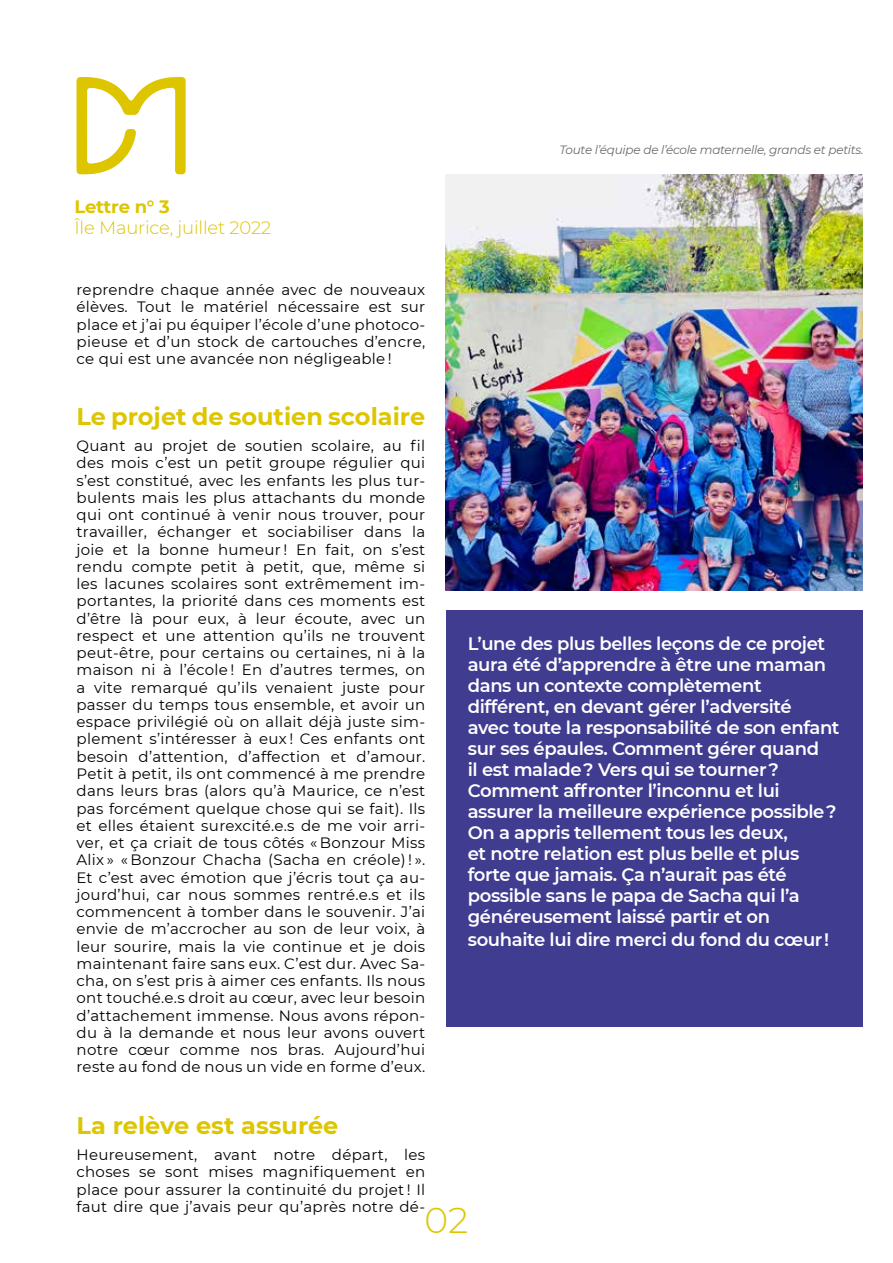
<style>
.page{position:relative;width:893px;height:1263px;background:#fff}
.page>*{position:absolute;margin:0;border:0;box-sizing:border-box;transform-origin:0 0}
.t1{font:300 36px "Montserrat";color:#ddc600}
.t2{font:700 24px "Montserrat";color:#ddc600}
.t3{font:600 18px/21.1px "Montserrat";letter-spacing:-.02em;color:#fff}
.t4{font:300 18px "Montserrat";letter-spacing:-.01em;color:#ddc600}
.t5{font:700 18px "Montserrat";letter-spacing:-.015em;color:#ddc600}
.t6{font:15px/17.2px "Montserrat";letter-spacing:.02em;color:#000;text-align:justify}
.t7{font:italic 12px "Montserrat";letter-spacing:-.02em;color:#6b6b6a}
</style>
<div class="page">
<img style="left:446px;top:174px;width:417px;height:417px">
<svg style="left:77px;top:77px;width:109px;height:97px"></svg>
<div style="left:446px;top:610px;width:417px;height:417px;background:#403c90"></div>
<p class="t5" style="left:74px;top:194px;width:97px">Lettre n° 3</p>
<p class="t4" style="left:74px;top:215px;width:198px">Île Maurice, juillet 2022</p>
<p class="t6" style="left:77px;top:281px;width:350px">reprendre chaque année avec de nouveaux élèves. Tout le matériel nécessaire est sur place et j’ai pu équiper l’école d’une photoco&shy;pieuse et d’un stock de cartouches d’encre, ce qui est une avancée non négligeable !</p>
<h2 class="t2" style="left:77px;top:399px;width:350px">Le projet de soutien scolaire</h2>
<p class="t6" style="left:77px;top:437px;width:350px">Quant au projet de soutien scolaire, au fil des mois c’est un petit groupe régulier qui s’est constitué, avec les enfants les plus tur&shy;bulents mais les plus attachants du monde qui ont continué à venir nous trouver, pour travailler, échanger et sociabiliser dans la joie et la bonne humeur ! En fait, on s’est rendu compte petit à petit, que, même si les lacunes scolaires sont extrêmement im&shy;portantes, la priorité dans ces moments est d’être là pour eux, à leur écoute, avec un respect et une attention qu’ils ne trouvent peut-être, pour certains ou certaines, ni à la maison ni à l’école ! En d’autres termes, on a vite remarqué qu’ils venaient juste pour passer du temps tous ensemble, et avoir un espace privilégié où on allait déjà juste sim&shy;plement s’intéresser à eux ! Ces enfants ont besoin d’attention, d’affection et d’amour.<br>Petit à petit, ils ont commencé à me prendre dans leurs bras (alors qu’à Maurice, ce n’est pas forcément quelque chose qui se fait). Ils et elles étaient surexcité.e.s de me voir arri&shy;ver, et ça criait de tous côtés « Bonzour Miss Alix » « Bonzour Chacha (Sacha en créole) ! ».<br>Et c’est avec émotion que j’écris tout ça au&shy;jourd’hui, car nous sommes rentré.e.s et ils commencent à tomber dans le souvenir. J’ai envie de m’accrocher au son de leur voix, à leur sourire, mais la vie continue et je dois maintenant faire sans eux. C’est dur. Avec Sa&shy;cha, on s’est pris à aimer ces enfants. Ils nous ont touché.e.s droit au cœur, avec leur besoin d’attachement immense. Nous avons répon&shy;du à la demande et nous leur avons ouvert notre cœur comme nos bras. Aujourd’hui reste au fond de nous un vide en forme d’eux.</p>
<p class="t7" style="left:559px;top:141px;width:306px">Toute l’équipe de l’école maternelle, grands et petits.</p>
<p class="t3" style="left:468px;top:632px;width:373px">L’une des plus belles leçons de ce projet aura été d’apprendre à être une maman dans un contexte complètement différent, en devant gérer l’adversité<br>avec toute la responsabilité de son enfant sur ses épaules. Comment gérer quand<br>il est malade ? Vers qui se tourner ?<br>Comment affronter l’inconnu et lui assurer la meilleure expérience possible ?<br>On a appris tellement tous les deux,<br>et notre relation est plus belle et plus forte que jamais. Ça n’aurait pas été possible sans le papa de Sacha qui l’a généreusement laissé partir et on souhaite lui dire merci du fond du cœur !</p>
<h2 class="t2" style="left:77px;top:1108px;width:263px">La relève est assurée</h2>
<p class="t6" style="left:77px;top:1145px;width:350px">Heureusement, avant notre départ, les choses se sont mises magnifiquement en place pour assurer la continuité du projet ! Il faut dire que j’avais peur qu’après notre dé-</p>
<h1 class="t1" style="left:424px;top:1196px;width:45px">02</h1>
</div>
